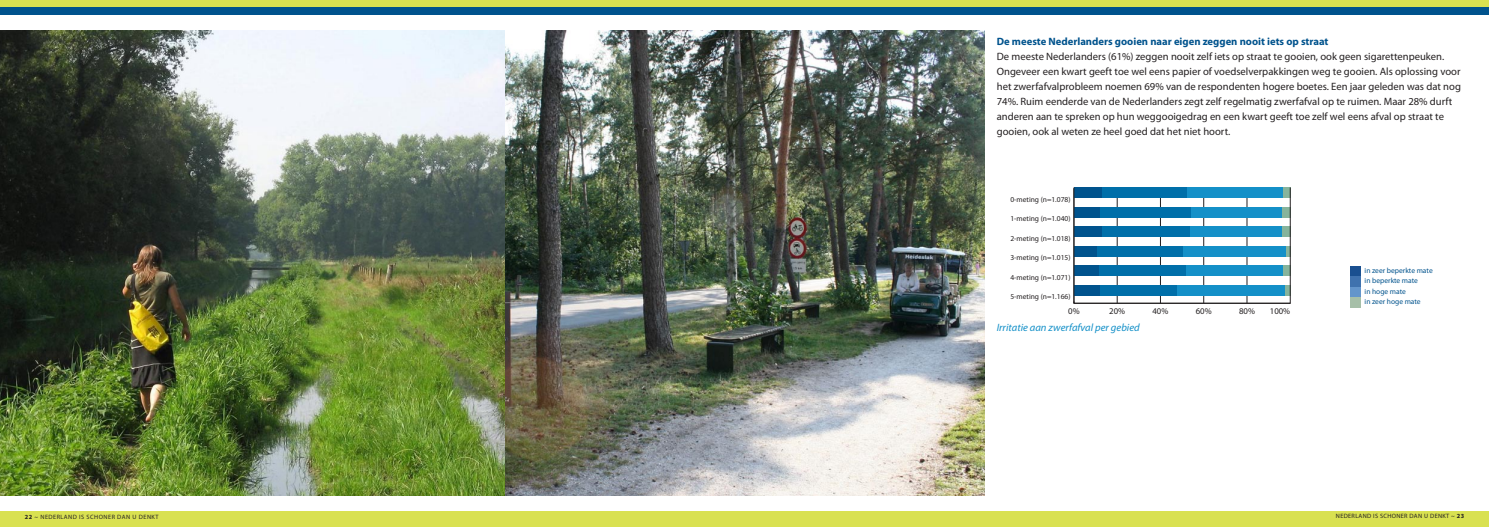
<style>
.page{position:relative;width:1489px;height:527px;background:#fff}
.page>*{position:absolute;margin:0;border:0;box-sizing:border-box;transform-origin:0 0}
.t1{font:10.62px/15px "Myriad Pro";color:#231f20}
.t2{font:700 10.62px "Myriad Pro";color:#00538d}
.t3{font:italic 10.62px "Myriad Pro";color:#1490c8}
.t4{font:8.75px "Myriad Pro";color:#231f20}
.t5{font:7.5px "Myriad Pro";color:#231f20}
.t6{font:7.5px/10.5px "Myriad Pro";color:#00538d}
.t7{font:6.25px "Myriad Pro";letter-spacing:.065em;color:#231f20}
.s1{font-weight:700}
</style>
<div class="page">
<div style="left:0;top:0;width:744px;height:8px;background:#d9e151"></div>
<div style="left:0;top:8px;width:744px;height:7px;background:#00538d"></div>
<div style="left:0;top:510px;width:744px;height:16px;background:#d9e151"></div>
<div style="left:744px;top:0;width:744px;height:8px;background:#d9e151"></div>
<div style="left:744px;top:8px;width:744px;height:7px;background:#00538d"></div>
<div style="left:744px;top:510px;width:744px;height:16px;background:#d9e151"></div>
<img style="left:504px;top:30px;width:480px;height:465px">
<img style="left:0;top:30px;width:504px;height:465px">
<hr style="left:1116px;top:188px;width:1px;height:115px;background:#231f20">
<hr style="left:1160px;top:188px;width:1px;height:115px;background:#231f20">
<hr style="left:1203px;top:188px;width:1px;height:115px;background:#231f20">
<hr style="left:1246px;top:188px;width:1px;height:115px;background:#231f20">
<div style="left:1282px;top:188px;width:8px;height:10px;background:#86b49c"></div>
<div style="left:1281px;top:207px;width:9px;height:10px;background:#86b49c"></div>
<div style="left:1282px;top:226px;width:8px;height:11px;background:#86b49c"></div>
<svg style="left:1285px;top:246px;width:3px;height:10px"></svg>
<div style="left:1282px;top:265px;width:8px;height:10px;background:#86b49c"></div>
<div style="left:1284px;top:284px;width:6px;height:11px;background:#86b49c"></div>
<div style="left:1186px;top:188px;width:96px;height:10px;background:#1490c8"></div>
<div style="left:1190px;top:207px;width:91px;height:10px;background:#1490c8"></div>
<div style="left:1189px;top:226px;width:93px;height:11px;background:#1490c8"></div>
<div style="left:1182px;top:246px;width:103px;height:10px;background:#1490c8"></div>
<div style="left:1185px;top:265px;width:97px;height:10px;background:#1490c8"></div>
<div style="left:1176px;top:284px;width:108px;height:11px;background:#1490c8"></div>
<div style="left:1084px;top:188px;width:102px;height:10px;background:#006fa9"></div>
<div style="left:1098px;top:207px;width:92px;height:10px;background:#006fa9"></div>
<div style="left:1100px;top:226px;width:89px;height:11px;background:#006fa9"></div>
<div style="left:1096px;top:246px;width:86px;height:10px;background:#006fa9"></div>
<div style="left:1098px;top:265px;width:87px;height:10px;background:#006fa9"></div>
<div style="left:1098px;top:284px;width:78px;height:11px;background:#006fa9"></div>
<div style="left:1073px;top:188px;width:28px;height:10px;background:#00538d"></div>
<div style="left:1073px;top:207px;width:26px;height:10px;background:#00538d"></div>
<div style="left:1073px;top:226px;width:28px;height:11px;background:#00538d"></div>
<div style="left:1073px;top:246px;width:23px;height:10px;background:#00538d"></div>
<div style="left:1073px;top:265px;width:25px;height:10px;background:#00538d"></div>
<div style="left:1073px;top:284px;width:26px;height:11px;background:#00538d"></div>
<div style="left:1350px;top:266px;width:10px;height:10px;background:#1a5090"></div>
<div style="left:1350px;top:276px;width:10px;height:11px;background:#3f72ae"></div>
<div style="left:1350px;top:287px;width:10px;height:10px;background:#6395cb"></div>
<div style="left:1350px;top:297px;width:10px;height:11px;background:#a6bfa8"></div>
<p class="t2" style="left:996px;top:34px;width:333px">De meeste Nederlanders gooien naar eigen zeggen nooit iets op straat</p>
<p class="t1" style="left:996px;top:49px;width:465px">De meeste Nederlanders (61%) zeggen nooit zelf iets op straat te gooien, ook geen sigarettenpeuken.<br>Ongeveer een kwart geeft toe wel eens papier of voedselverpakkingen weg te gooien. Als oplossing voor het zwerfafvalprobleem noemen 69% van de respondenten hogere boetes. Een jaar geleden was dat nog 74%. Ruim eenderde van de Nederlanders zegt zelf regelmatig zwerfafval op te ruimen. Maar 28% durft anderen aan te spreken op hun weggooigedrag en een kwart geeft toe zelf wel eens afval op straat te gooien, ook al weten ze heel goed dat het niet hoort.</p>
<p class="t5" style="left:1010px;top:194px;width:62px">0-meting (n=1.078)</p>
<p class="t5" style="left:1010px;top:214px;width:62px">1-meting (n=1.040)</p>
<p class="t5" style="left:1010px;top:233px;width:62px">2-meting (n=1.018)</p>
<p class="t5" style="left:1010px;top:253px;width:62px">3-meting (n=1.015)</p>
<p class="t5" style="left:1010px;top:272px;width:62px">4-meting (n=1.071)</p>
<p class="t5" style="left:1010px;top:292px;width:62px">5-meting (n=1.166)</p>
<p class="t4" style="left:1068px;top:305px;width:13px">0%</p>
<p class="t4" style="left:1109px;top:305px;width:17px">20%</p>
<p class="t4" style="left:1152px;top:305px;width:17px">40%</p>
<p class="t4" style="left:1195px;top:305px;width:17px">60%</p>
<p class="t4" style="left:1238px;top:305px;width:17px">80%</p>
<p class="t4" style="left:1269px;top:305px;width:22px">100%</p>
<p class="t3" style="left:996px;top:320px;width:144px">Irritatie aan zwerfafval per gebied</p>
<p class="t6" style="left:1364px;top:265px;width:70px">in zeer beperkte mate in beperkte mate<br>in hoge mate<br>in zeer hoge mate</p>
<p class="t7" style="left:25px;top:512px;width:135px"><span class="s1">22</span> ~ NEDERLAND IS SCHONER DAN U DENKT</p>
<p class="t7" style="left:1335px;top:511px;width:124px">NEDERLAND IS SCHONER DAN U DENKT ~ <span class="s1">23</span></p>
</div>
